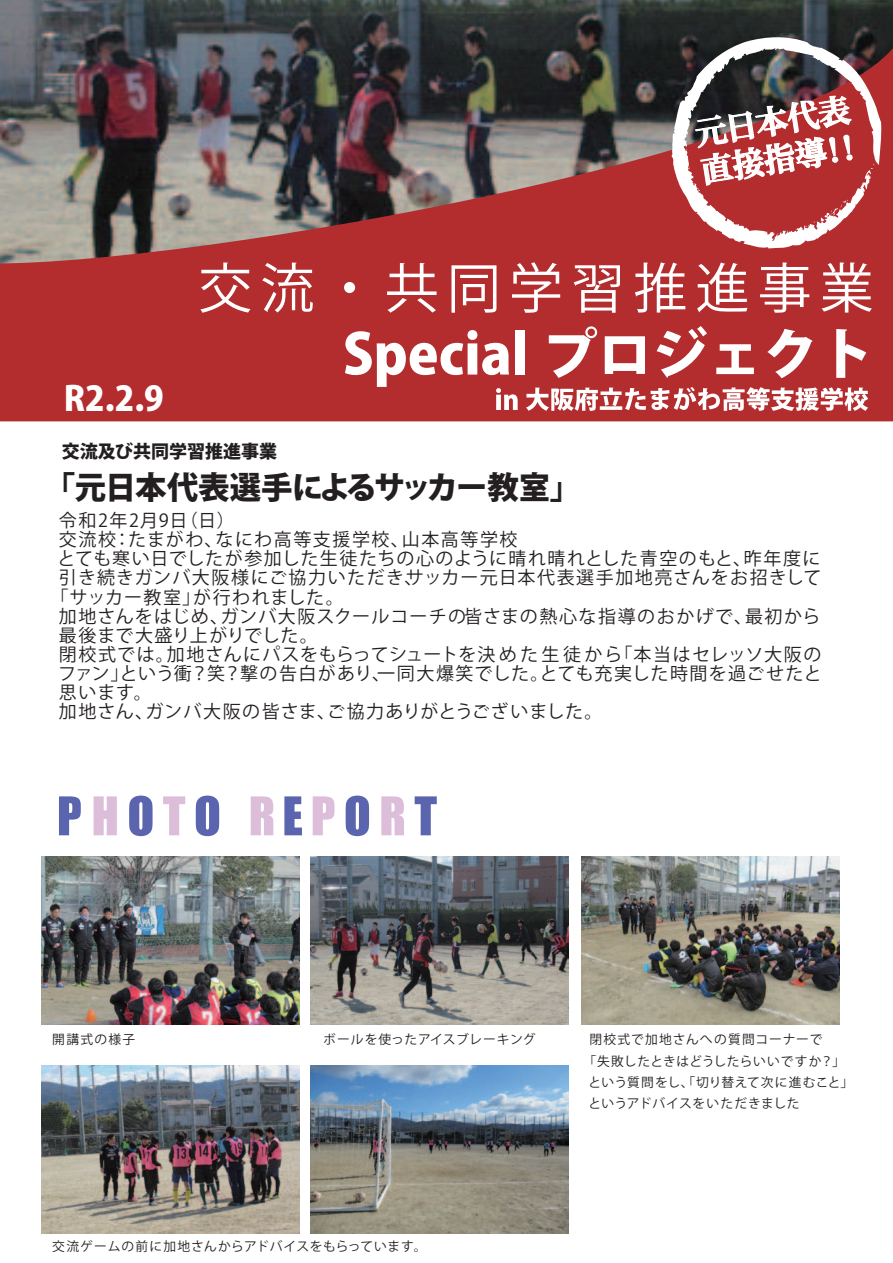
<style>
.page{position:relative;width:893px;height:1263px;background:#fff}
.page>*{position:absolute;margin:0;border:0;box-sizing:border-box;transform-origin:0 0}
.t1{font:800 33.75px "Koz Go Pro";color:#fff}
.t2{font:700 31.65px/38px "Koz Min Pro";color:#fff}
.t3{font:800 31.5px "Koz Go Pro";letter-spacing:-.04em;color:#231f20}
.t4{font:18px "Koz Go Pro";letter-spacing:.065em;color:#231f20}
.t5{font:18px "Koz Go Pro";letter-spacing:.085em;color:#231f20}
.t6{font:18px "Koz Go Pro";letter-spacing:.02em;color:#231f20}
.t7{font:800 18px "Koz Go Pro";color:#231f20}
.t8{font:12.75px "Koz Go Pro";letter-spacing:.06em;color:#231f20}
.t9{font:12.75px "Koz Go Pro";letter-spacing:.025em;color:#231f20}
.t10{font:12.75px "Koz Go Pro";letter-spacing:.08em;color:#231f20}
</style>
<div class="page">
<img style="left:0;top:0;width:893px;height:22px">
<img style="left:0;top:22px;width:893px;height:399px">
<svg style="left:526px;top:387px;width:342px;height:24px"></svg>
<svg style="left:671px;top:35px;width:211px;height:214px"></svg>
<svg style="left:871px;top:163px;width:4px;height:7px"></svg>
<svg style="left:200px;top:262px;width:51px;height:51px"></svg>
<svg style="left:262px;top:262px;width:51px;height:50px"></svg>
<div style="left:344px;top:282px;width:11px;height:11px;background:#fff;border-radius:50%"></div>
<svg style="left:387px;top:263px;width:50px;height:50px"></svg>
<svg style="left:451px;top:265px;width:45px;height:48px"></svg>
<svg style="left:512px;top:262px;width:48px;height:51px"></svg>
<svg style="left:574px;top:265px;width:46px;height:48px"></svg>
<svg style="left:635px;top:262px;width:50px;height:51px"></svg>
<svg style="left:697px;top:263px;width:51px;height:49px"></svg>
<svg style="left:760px;top:262px;width:49px;height:51px"></svg>
<svg style="left:821px;top:262px;width:51px;height:51px"></svg>
<svg style="left:345px;top:330px;width:173px;height:80px"></svg>
<div style="left:515px;top:330px;width:10px;height:44px;background:#fff"></div>
<svg style="left:549px;top:326px;width:48px;height:52px"></svg>
<svg style="left:605px;top:336px;width:40px;height:38px"></svg>
<svg style="left:657px;top:326px;width:50px;height:52px"></svg>
<svg style="left:716px;top:344px;width:38px;height:30px"></svg>
<svg style="left:767px;top:329px;width:46px;height:49px"></svg>
<svg style="left:836px;top:329px;width:30px;height:49px"></svg>
<svg style="left:694px;top:95px;width:159px;height:119px;background:#af595b"></svg>
<svg style="left:59px;top:796px;width:22px;height:39px"></svg>
<svg style="left:94px;top:796px;width:23px;height:39px"></svg>
<svg style="left:129px;top:795px;width:24px;height:41px"></svg>
<svg style="left:163px;top:796px;width:22px;height:39px"></svg>
<svg style="left:196px;top:795px;width:23px;height:41px"></svg>
<svg style="left:251px;top:796px;width:22px;height:39px"></svg>
<svg style="left:284px;top:796px;width:18px;height:39px"></svg>
<svg style="left:313px;top:796px;width:21px;height:39px"></svg>
<svg style="left:346px;top:795px;width:23px;height:41px"></svg>
<svg style="left:381px;top:796px;width:23px;height:39px"></svg>
<svg style="left:415px;top:796px;width:22px;height:39px"></svg>
<img style="left:311px;top:856px;width:258px;height:169px">
<img style="left:311px;top:1065px;width:258px;height:168px">
<img style="left:41px;top:1065px;width:258px;height:168px">
<img style="left:582px;top:856px;width:258px;height:169px">
<img style="left:41px;top:856px;width:258px;height:169px">
<h1 class="t1" style="left:64px;top:376px;width:101px">R2.2.9</h1>
<p class="t7" style="left:62px;top:440px;width:217px">交流及び共同学習推進事業</p>
<h3 class="t3" style="left:44px;top:467px;width:539px">「元日本代表選手によるサッカー教室」</h3>
<h2 class="t2" style="left:692px;top:113px;width:166px;rotate:-9deg">元日本代表直接指導！！</h2>
<p class="t5" style="left:59px;top:509px;width:177px">令和2年2月9日（日）</p>
<p class="t5" style="left:59px;top:528px;width:460px">交流校：たまがわ、なにわ高等支援学校、山本高等学校</p>
<p class="t4" style="left:58px;top:547px;width:765px">とても寒い日でしたが参加した生徒たちの心のように晴れ晴れとした青空のもと、昨年度に</p>
<p class="t4" style="left:59px;top:566px;width:764px">引き続きガンバ大阪様にご協力いただき、サッカー元日本代表選手加地亮さんをお招きして</p>
<p class="t4" style="left:50px;top:585px;width:295px">「サッカー教室」が行われました。</p>
<p class="t4" style="left:59px;top:604px;width:763px">加地さんをはじめ、ガンバ大阪スクールコーチの皆さまの熱心な指導のおかげで、最初から</p>
<p class="t6" style="left:59px;top:624px;width:260px">最後まで大盛り上がりでした。</p>
<p class="t4" style="left:59px;top:643px;width:764px">閉校式では。加地さんにパスをもらってシュートを決めた生徒から「本当はセレッソ大阪の</p>
<p class="t4" style="left:58px;top:662px;width:765px">ファン」という衝？笑？撃の告白があり、一同大爆笑でした。とても充実した時間を過ごせたと</p>
<p class="t4" style="left:59px;top:681px;width:94px">思います。</p>
<p class="t4" style="left:59px;top:700px;width:545px">加地さん、ガンバ大阪の皆さま、ご協力ありがとうございました。</p>
<p class="t8" style="left:52px;top:1031px;width:84px">開講式の様子</p>
<p class="t8" style="left:323px;top:1031px;width:214px">ボールを使ったアイスブレーキング</p>
<p class="t10" style="left:589px;top:1031px;width:234px">閉校式で加地さんへの質問コーナーで</p>
<p class="t8" style="left:583px;top:1053px;width:263px">「失敗したときはどうしたらいいですか？」</p>
<p class="t9" style="left:588px;top:1074px;width:266px">という質問をし、「切り替えて次に進むこと」</p>
<p class="t8" style="left:588px;top:1095px;width:213px">というアドバイスをいただきました</p>
<p class="t8" style="left:52px;top:1238px;width:376px">交流ゲームの前に加地さんからアドバイスをもらっています。</p>
</div>
